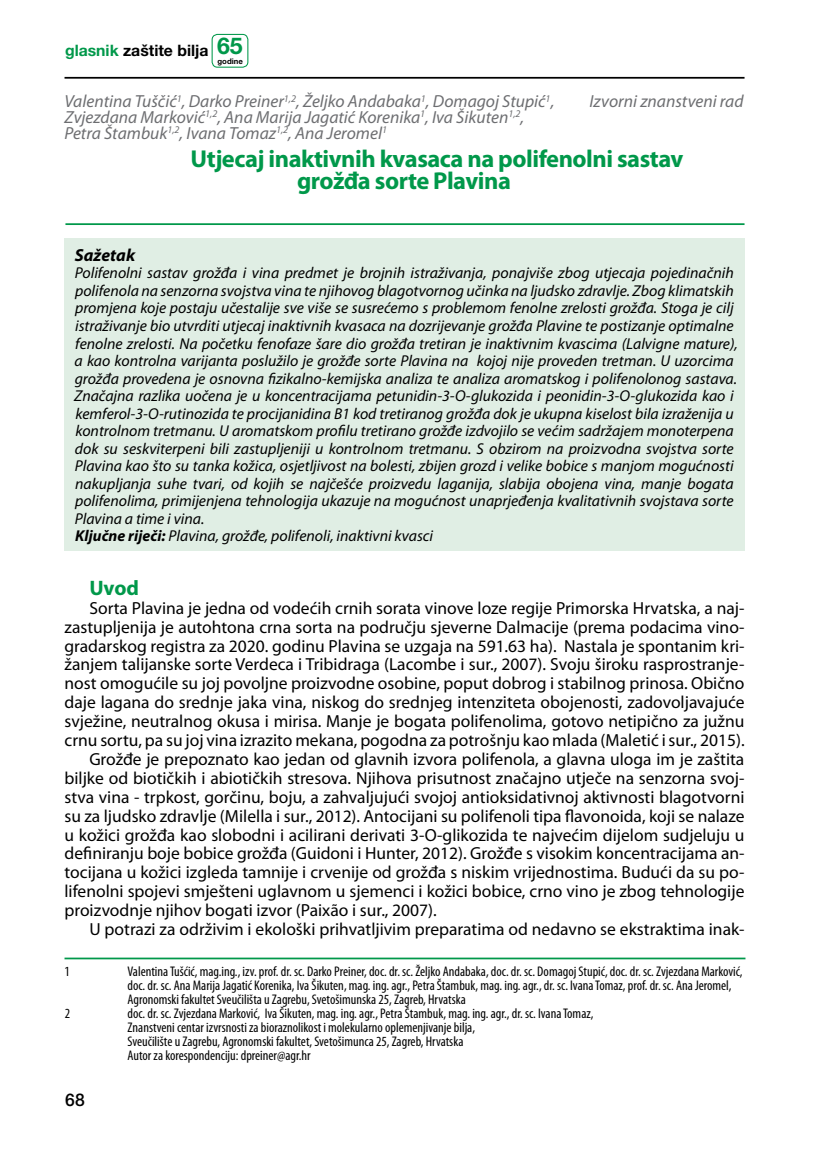
<style>
.page{position:relative;width:819px;height:1166px;background:#fff}
.page>*{position:absolute;margin:0;border:0;box-sizing:border-box;transform-origin:0 0}
.t1{font:700 24.5px/22.8px "Myriad Pro";letter-spacing:-.02em;color:#00984a}
.t2{font:700 21px "Myriad Pro";color:#00984a}
.t3{font:17.5px "Myriad Pro";color:#000}
.t4{font:italic 17.5px/15.8px "Myriad Pro";color:#6d6e71}
.t5{font:italic 700 17.5px "Myriad Pro";color:#000}
.t6{font:500 17.5px "Helvetica Neue LT Pro";color:#000}
.t7{font:italic 15.75px/17.5px "Myriad Pro";color:#000}
.t8{font:700 15.75px "Helvetica Neue LT Pro";color:#000}
.t9{font:condensed 14px/14px "Myriad Pro";color:#000}
.t10{font:700 7.7px "Helvetica Neue LT Pro";color:#000}
.s1{color:#00984a}
.s2{font-size:23.1px;color:#00984a}
.s3{font-weight:700}
</style>
<div class="page">
<hr style="left:64px;top:77px;width:680px;height:2px;background:#000">
<div style="left:211px;top:34px;width:37px;height:34px;border:1px solid #00984a;border-radius:5px"></div>
<hr style="left:65px;top:223px;width:679px;height:2px;background:#00984a">
<div style="left:64px;top:238px;width:680px;height:313px;background:#e0eee4"></div>
<hr style="left:64px;top:957px;width:681px;height:2px;background:#00984a">
<p class="t8" style="left:65px;top:41px;width:179px"><span class="s1">glasnik</span> zaštite bilja <span class="s2">65</span></p>
<p class="t10" style="left:217px;top:56px;width:27px">godine</p>
<p class="t4" style="left:64px;top:93px;width:491px">Valentina Tuščić<sup>1</sup>, Darko Preiner<sup>1,2</sup>, Željko Andabaka<sup>1</sup>, Domagoj Stupić<sup>1</sup>,</p>
<p class="t4" style="left:589px;top:93px;width:156px">Izvorni znanstveni rad</p>
<p class="t4" style="left:64px;top:109px;width:461px">Zvjezdana Marković<sup>1,2</sup>, Ana Marija Jagatić Korenika<sup>1</sup>, Iva Šikuten<sup>1,2</sup>,<br>Petra Štambuk<sup>1,2</sup>, Ivana Tomaz<sup>1,2</sup>, Ana Jeromel<sup>1</sup></p>
<h1 class="t1" style="left:297px;top:146px;width:388px;text-indent:-106px">Utjecaj inaktivnih kvasaca na polifenolni sastav grožđa sorte Plavina</h1>
<p class="t5" style="left:75px;top:244px;width:62px">Sažetak</p>
<p class="t7" style="left:74px;top:264px;width:665px">Polifenolni sastav grožđa i vina predmet je brojnih istraživanja, ponajviše zbog utjecaja pojedinačnih polifenola na senzorna svojstva vina te njihovog blagotvornog učinka na ljudsko zdravlje. Zbog klimatskih promjena koje postaju učestalije sve više se susrećemo s problemom fenolne zrelosti grožđa. Stoga je cilj istraživanje bio utvrditi utjecaj inaktivnih kvasaca na dozrijevanje grožđa Plavine te postizanje optimalne fenolne zrelosti. Na početku fenofaze šare dio grožđa tretiran je inaktivnim kvascima (Lalvigne mature), a kao kontrolna varijanta poslužilo je grožđe sorte Plavina na kojoj nije proveden tretman. U uzorcima grožđa provedena je osnovna fizikalno-kemijska analiza te analiza aromatskog i polifenolonog sastava.<br>Značajna razlika uočena je u koncentracijama petunidin-3-O-glukozida i peonidin-3-O-glukozida kao i kemferol-3-O-rutinozida te procijanidina B1 kod tretiranog grožđa dok je ukupna kiselost bila izraženija u kontrolnom tretmanu. U aromatskom profilu tretirano grožđe izdvojilo se većim sadržajem monoterpena dok su seskviterpeni bili zastupljeniji u kontrolnom tretmanu. S obzirom na proizvodna svojstva sorte Plavina kao što su tanka kožica, osjetljivost na bolesti, zbijen grozd i velike bobice s manjom mogućnosti nakupljanja suhe tvari, od kojih se najčešće proizvedu laganija, slabija obojena vina, manje bogata polifenolima, primijenjena tehnologija ukazuje na mogućnost unaprjeđenja kvalitativnih svojstava sorte Plavina a time i vina.<br><span class="s3">Ključne riječi:</span> Plavina, grožđe, polifenoli, inaktivni kvasci</p>
<p class="t2" style="left:89px;top:574px;width:51px">Uvod</p>
<p class="t3" style="left:89px;top:597px;width:656px">Sorta Plavina je jedna od vodećih crnih sorata vinove loze regije Primorska Hrvatska, a naj-</p>
<p class="t3" style="left:64px;top:616px;width:681px">zastupljenija je autohtona crna sorta na području sjeverne Dalmacije (prema podacima vino-</p>
<p class="t3" style="left:64px;top:635px;width:681px">gradarskog registra za 2020. godinu Plavina se uzgaja na 591.63 ha). Nastala je spontanim kri-</p>
<p class="t3" style="left:64px;top:654px;width:681px">žanjem talijanske sorte Verdeca i Tribidraga (Lacombe i sur., 2007). Svoju široku rasprostranje-</p>
<p class="t3" style="left:64px;top:673px;width:681px">nost omogućile su joj povoljne proizvodne osobine, poput dobrog i stabilnog prinosa. Obično</p>
<p class="t3" style="left:64px;top:691px;width:681px">daje lagana do srednje jaka vina, niskog do srednjeg intenziteta obojenosti, zadovoljavajuće</p>
<p class="t3" style="left:64px;top:710px;width:681px">svježine, neutralnog okusa i mirisa. Manje je bogata polifenolima, gotovo netipično za južnu</p>
<p class="t3" style="left:64px;top:729px;width:681px">crnu sortu, pa su joj vina izrazito mekana, pogodna za potrošnju kao mlada (Maletić i sur., 2015).</p>
<p class="t3" style="left:89px;top:748px;width:656px">Grožđe je prepoznato kao jedan od glavnih izvora polifenola, a glavna uloga im je zaštita</p>
<p class="t3" style="left:64px;top:767px;width:681px">biljke od biotičkih i abiotičkih stresova. Njihova prisutnost značajno utječe na senzorna svoj-</p>
<p class="t3" style="left:64px;top:786px;width:681px">stva vina - trpkost, gorčinu, boju, a zahvaljujući svojoj antioksidativnoj aktivnosti blagotvorni</p>
<p class="t3" style="left:64px;top:805px;width:681px">su za ljudsko zdravlje (Milella i sur., 2012). Antocijani su polifenoli tipa flavonoida, koji se nalaze</p>
<p class="t3" style="left:64px;top:824px;width:681px">u kožici grožđa kao slobodni i acilirani derivati 3-O-glikozida te najvećim dijelom sudjeluju u</p>
<p class="t3" style="left:64px;top:843px;width:681px">definiranju boje bobice grožđa (Guidoni i Hunter, 2012). Grožđe s visokim koncentracijama an-</p>
<p class="t3" style="left:64px;top:862px;width:681px">tocijana u kožici izgleda tamnije i crvenije od grožđa s niskim vrijednostima. Budući da su po-</p>
<p class="t3" style="left:64px;top:880px;width:681px">lifenolni spojevi smješteni uglavnom u sjemenci i kožici bobice, crno vino je zbog tehnologije</p>
<p class="t3" style="left:64px;top:899px;width:374px">proizvodnje njihov bogati izvor (Paixão i sur., 2007).</p>
<p class="t3" style="left:89px;top:918px;width:656px">U potrazi za održivim i ekološki prihvatljivim preparatima od nedavno se ekstraktima inak-</p>
<p class="t9" style="left:64px;top:964px;width:7px">1</p>
<p class="t9" style="left:127px;top:964px;width:616px">Valentina Tušćić, mag.ing., izv. prof. dr. sc. Darko Preiner, doc. dr. sc. Željko Andabaka, doc. dr. sc. Domagoj Stupić, doc. dr. sc. Zvjezdana Marković, doc. dr. sc. Ana Marija Jagatić Korenika, Iva Šikuten, mag. ing. agr., Petra Štambuk, mag. ing. agr., dr. sc. Ivana Tomaz, prof. dr. sc. Ana Jeromel,<br>Agronomski fakultet Sveučilišta u Zagrebu, Svetošimunska 25, Zagreb, Hrvatska</p>
<p class="t9" style="left:65px;top:1006px;width:7px">2</p>
<p class="t9" style="left:127px;top:1006px;width:467px">doc. dr. sc. Zvjezdana Marković, Iva Šikuten, mag. ing. agr., Petra Štambuk, mag. ing. agr., dr. sc. Ivana Tomaz, Znanstveni centar izvrsnosti za bioraznolikost i molekularno oplemenjivanje bilja,<br>Sveučilište u Zagrebu, Agronomski fakultet, Svetošimunca 25, Zagreb, Hrvatska<br>Autor za korespondenciju: dpreiner@agr.hr</p>
<p class="t6" style="left:65px;top:1090px;width:21px">68</p>
</div>
